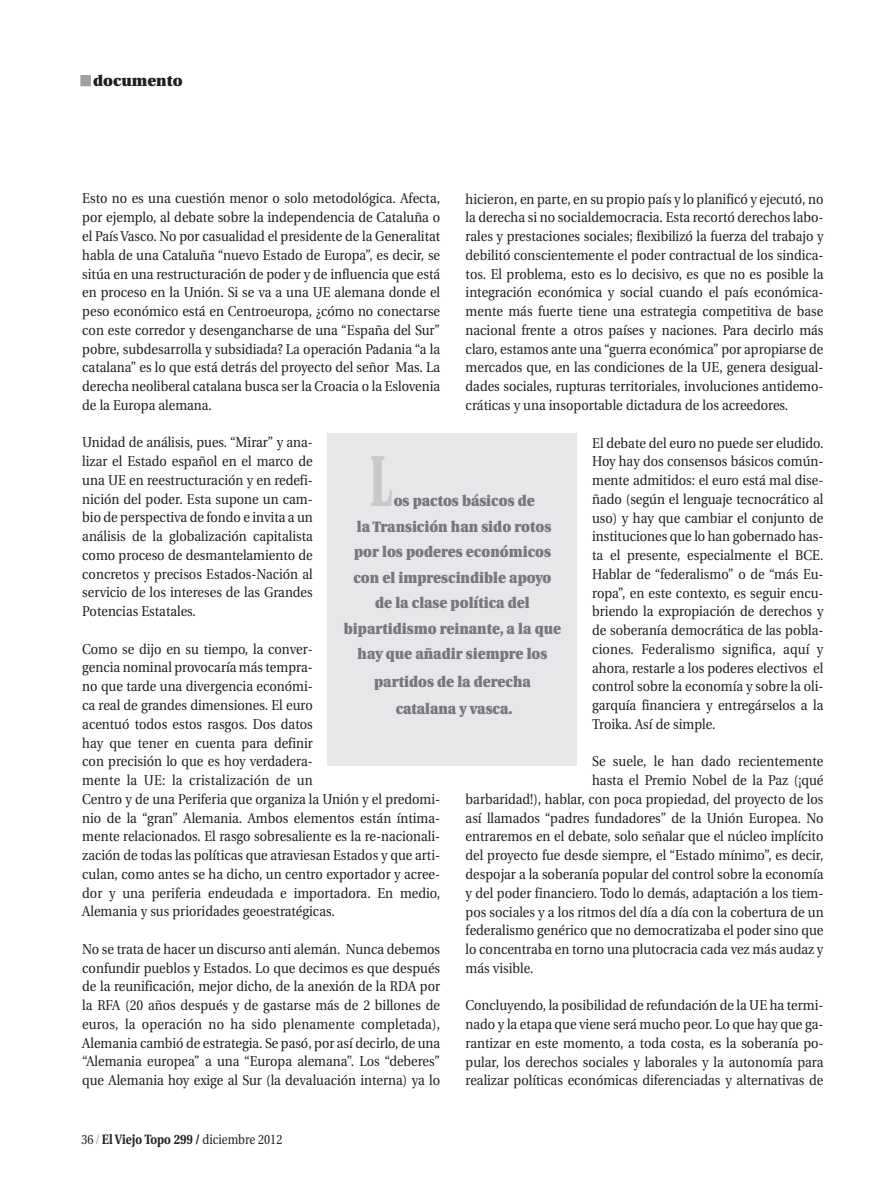
<style>
.page{position:relative;width:893px;height:1191px;background:#fff}
.page>*{position:absolute;margin:0;border:0;box-sizing:border-box;transform-origin:0 0}
.t1{font:900 72px "Utopia";color:#c7c8ca;scale:.5 1}
.t2{font:900 15px/27px "Utopia";color:#76787b;text-align:center;scale:.9 1}
.t3{font:900 15px "Utopia";color:#231f20}
.t4{font:14.25px/18.8px "Utopia";color:#231f20;text-align:justify;scale:.9 1}
.t5{font:13.5px "Utopia";color:#231f20;scale:.85 1}
.s1{color:#9d9fa2}
.s2{font-weight:700}
</style>
<div class="page">
<div style="left:80px;top:75px;width:11px;height:11px;background:#9d9fa2"></div>
<div style="left:328px;top:433px;width:249px;height:333px;background:#e6e7e9"></div>
<p class="t3" style="left:93px;top:75px;width:91px">documento</p>
<p class="t4" style="left:82px;top:190px;width:399px">Esto no es una cuestión menor o solo metodológica. Afecta, por ejemplo, al debate sobre la independencia de Cataluña o el País Vasco. No por casualidad el presidente de la Generalitat habla de una Cataluña “nuevo Estado de Europa”, es decir, se sitúa en una restructuración de poder y de influencia que está en proceso en la Unión. Si se va a una UE alemana donde el pe so económico está en Centroeuropa, ¿cómo no conectarse con este corredor y desengancharse de una “España del Sur” pobre, subdesarrolla y subsidiada? La operación Padania “a la catalana” es lo que está detrás del proyecto del señor Mas. La derecha neoliberal catalana busca ser la Croacia o la Eslovenia de la Europa alemana.</p>
<p class="t4" style="left:82px;top:434px;width:258px">Unidad de análisis, pues. “Mirar” y ana&shy;lizar el Estado español en el marco de una UE en reestructuración y en redefi&shy;nición del poder. Esta supone un cam&shy;bio de perspectiva de fondo e invita a un análisis de la globalización capitalista como proceso de desmantelamiento de concretos y precisos Estados-Na ción al servicio de los intereses de las Grandes Potencias Estatales.</p>
<p class="t4" style="left:82px;top:640px;width:399px;text-align:left">Como se dijo en su tiempo, la conver-<br>gencia nominal provocaría más tempra-<br>no que tarde una divergencia económi-<br>ca real de grandes dimensiones. El euro<br>acentuó todos estos rasgos. Dos datos<br>hay que tener en cuenta para definir<br>con precisión lo que es hoy verdadera-<br>mente la UE: la cristalización de un<br>Cen tro y de una Periferia que organiza la Unión y el predomi&shy;nio de la “gran” Alemania. Ambos elementos están íntima&shy;mente relacionados. El rasgo sobresaliente es la re-nacionali&shy;zación de todas las políticas que atraviesan Estados y que arti&shy;culan, como antes se ha dicho, un centro exportador y acree&shy;dor y una periferia endeudada e importadora. En medio, Alemania y sus prioridades geoestratégicas.</p>
<p class="t4" style="left:82px;top:941px;width:399px">No se trata de hacer un discurso anti alemán. Nunca debemos confundir pueblos y Estados. Lo que decimos es que después de la reunificación, mejor dicho, de la anexión de la RDA por la RFA (20 años después y de gastarse más de 2 billones de euros, la operación no ha sido plenamente completada), Alemania cambió de estrategia. Se pasó, por así decirlo, de una “Alemania europea” a una “Europa alemana”. Los “deberes” que Alemania hoy exige al Sur (la devaluación interna) ya lo</p>
<p class="t4" style="left:466px;top:191px;width:399px">hicieron, en parte, en su propio país y lo planificó y ejecutó, no la derecha si no socialdemocracia. Esta recortó derechos labo&shy;rales y prestaciones sociales; flexibilizó la fuerza del trabajo y debilitó conscientemente el poder contractual de los sindica&shy;tos. El problema, esto es lo decisivo, es que no es posible la integración económica y social cuando el país económica&shy;mente más fuerte tiene una estrategia competitiva de base nacional frente a otros países y naciones. Para decirlo más claro, estamos ante una “guerra económica” por apropiarse de mercados que, en las condiciones de la UE, genera desigual&shy;dades sociales, rupturas territoriales, involuciones antidemo&shy;cráticas y una insoportable dictadura de los acreedores.</p>
<p class="t4" style="left:592px;top:434px;width:259px">El debate del euro no puede ser eludido.<br>Hoy hay dos consensos básicos común&shy;mente admitidos: el euro está mal dise&shy;ñado (según el lenguaje tecnocrático al uso) y hay que cambiar el conjunto de instituciones que lo han gobernado has - ta el presente, especialmente el BCE.<br>Hablar de “federalismo” o de “más Eu - ropa”, en este contexto, es seguir encu&shy;briendo la expropiación de derechos y de soberanía democrática de las pobla&shy;ciones. Federalismo significa, aquí y ahora, restarle a los poderes electivos el control sobre la economía y sobre la oli&shy;garquía financiera y entregárselos a la Troika. Así de simple.</p>
<p class="t4" style="left:592px;top:753px;width:258px">Se suele, le han dado recientemente</p>
<p class="t4" style="left:592px;top:772px;width:258px">has ta el Premio Nobel de la Paz (¡qué</p>
<p class="t4" style="left:466px;top:791px;width:399px">bar baridad!), hablar, con poca propiedad, del proyecto de los</p>
<p class="t4" style="left:466px;top:809px;width:399px">así llamados “padres fundadores” de la Unión Europea. No</p>
<p class="t4" style="left:466px;top:828px;width:399px">entraremos en el debate, solo señalar que el núcleo implícito</p>
<p class="t4" style="left:466px;top:847px;width:399px">del proyecto fue desde siempre, el “Estado mínimo”, es decir,</p>
<p class="t4" style="left:466px;top:866px;width:399px">despojar a la soberanía popular del control sobre la economía</p>
<p class="t4" style="left:466px;top:884px;width:399px">y del poder financiero. Todo lo demás, adaptación a los tiem-</p>
<p class="t4" style="left:466px;top:903px;width:399px">pos sociales y a los ritmos del día a día con la cobertura de un</p>
<p class="t4" style="left:466px;top:922px;width:399px">federalismo genérico que no democratizaba el poder sino que</p>
<p class="t4" style="left:466px;top:941px;width:399px">lo concentraba en torno una plutocracia cada vez más audaz y</p>
<p class="t4" style="left:466px;top:959px;width:77px">más visible.</p>
<p class="t4" style="left:466px;top:997px;width:399px">Concluyendo, la posibilidad de refundación de la UE ha termi - nado y la etapa que viene será mucho peor. Lo que hay que ga - rantizar en este momento, a toda costa, es la soberanía po - pular, los derechos sociales y laborales y la autonomía para realizar políticas económicas diferenciadas y alternativas de</p>
<h1 class="t1" style="left:370px;top:452px;width:44px">L</h1>
<p class="t2" style="left:394px;top:489px;width:158px">os pactos básicos de</p>
<p class="t2" style="left:357px;top:514px;width:217px">la Transición han sido rotos</p>
<p class="t2" style="left:354px;top:540px;width:220px">por los poderes económicos</p>
<p class="t2" style="left:353px;top:565px;width:222px">con el imprescindible apoyo</p>
<p class="t2" style="left:375px;top:591px;width:173px">de la clase política del</p>
<p class="t2" style="left:344px;top:616px;width:243px">bipartidismo reinante, a la que</p>
<p class="t2" style="left:358px;top:642px;width:212px">hay que añadir siempre los</p>
<p class="t2" style="left:374px;top:669px;width:176px">partidos de la derecha catalana y vasca.</p>
<p class="t5" style="left:82px;top:1133px;width:238px">36 <span class="s1">/</span><span class="s2">El Viejo Topo 299 /</span> diciembre 2012</p>
</div>
